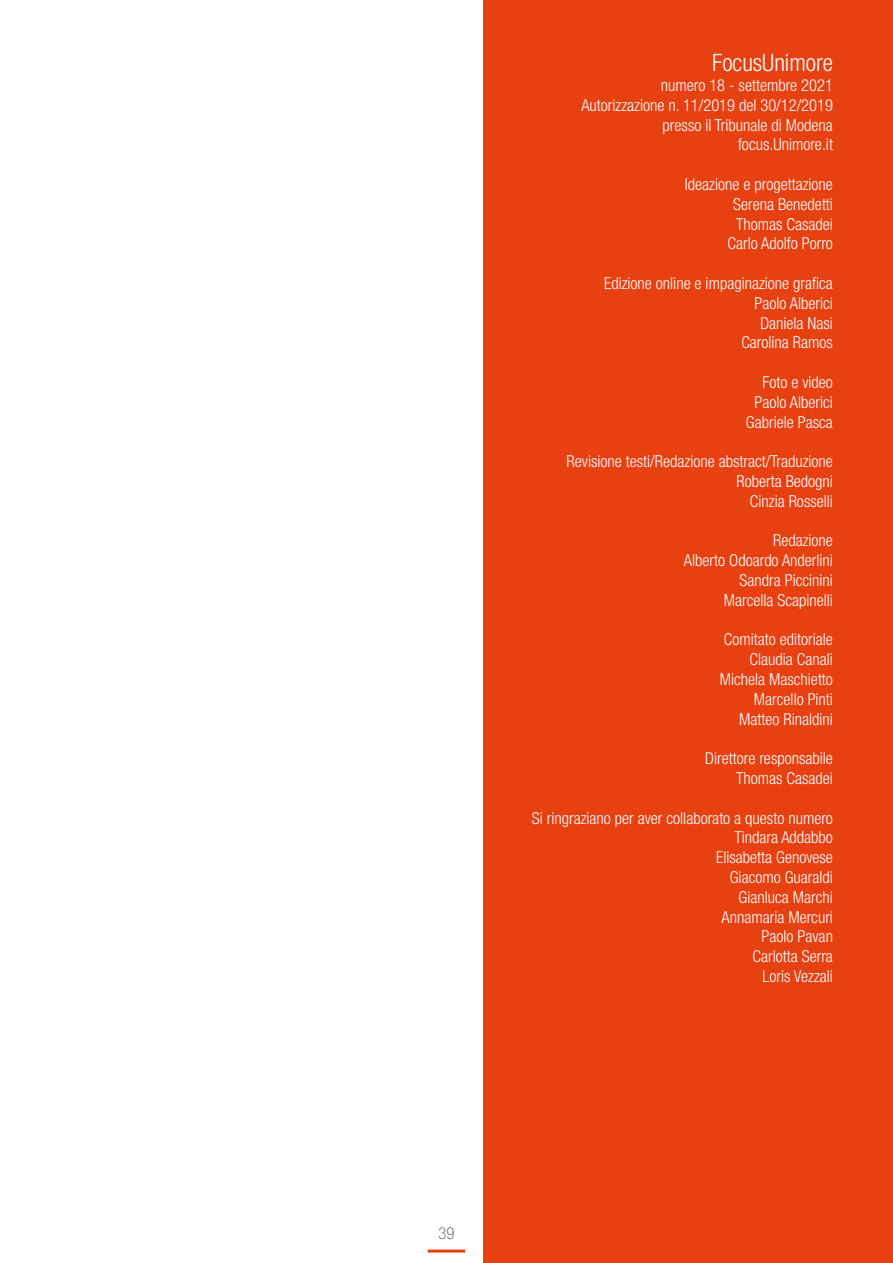
<style>
.page{position:relative;width:893px;height:1263px;background:#fff}
.page>*{position:absolute;margin:0;border:0;box-sizing:border-box;transform-origin:0 0}
.t1{font:300 condensed 24px "Helvetica Neue LT Std";color:#fff}
.t2{font:300 condensed 16.5px/19.8px "Helvetica Neue LT Std";color:#fff;text-align:right}
.t3{font:100 condensed 16.5px "Helvetica Neue LT Std";color:#4a4a49}
</style>
<div class="page">
<hr style="left:428px;top:1249px;width:37px;height:3px;background:#e74011">
<div style="left:483px;top:0;width:410px;height:1263px;background:#e74011"></div>
<h1 class="t1" style="left:712px;top:49px;width:122px">FocusUnimore</h1>
<p class="t2" style="left:581px;top:75px;width:253px">numero 18 - settembre 2021<br>Autorizzazione n. 11/2019 del 30/12/2019 presso il Tribunale di Modena focus.Unimore.it</p>
<p class="t2" style="left:685px;top:174px;width:150px">Ideazione e progettazione<br>Serena Benedetti<br>Thomas Casadei<br>Carlo Adolfo Porro</p>
<p class="t2" style="left:604px;top:273px;width:230px">Edizione online e impaginazione grafica<br>Paolo Alberici<br>Daniela Nasi<br>Carolina Ramos</p>
<p class="t2" style="left:746px;top:372px;width:89px">Foto e video<br>Paolo Alberici<br>Gabriele Pasca</p>
<p class="t2" style="left:567px;top:451px;width:268px">Revisione testi/Redazione abstract/Traduzione<br>Roberta Bedogni<br>Cinzia Rosselli</p>
<p class="t2" style="left:684px;top:530px;width:150px">Redazione<br>Alberto Odoardo Anderlini<br>Sandra Piccinini<br>Marcella Scapinelli</p>
<p class="t2" style="left:720px;top:629px;width:115px">Comitato editoriale<br>Claudia Canali<br>Michela Maschietto<br>Marcello Pinti<br>Matteo Rinaldini</p>
<p class="t2" style="left:705px;top:748px;width:129px">Direttore responsabile<br>Thomas Casadei</p>
<p class="t2" style="left:532px;top:808px;width:303px">Si ringraziano per aver collaborato a questo numero<br>Tindara Addabbo<br>Elisabetta Genovese<br>Giacomo Guaraldi<br>Gianluca Marchi<br>Annamaria Mercuri<br>Paolo Pavan<br>Carlotta Serra<br>Loris Vezzali</p>
<p class="t3" style="left:439px;top:1224px;width:17px">39</p>
</div>
